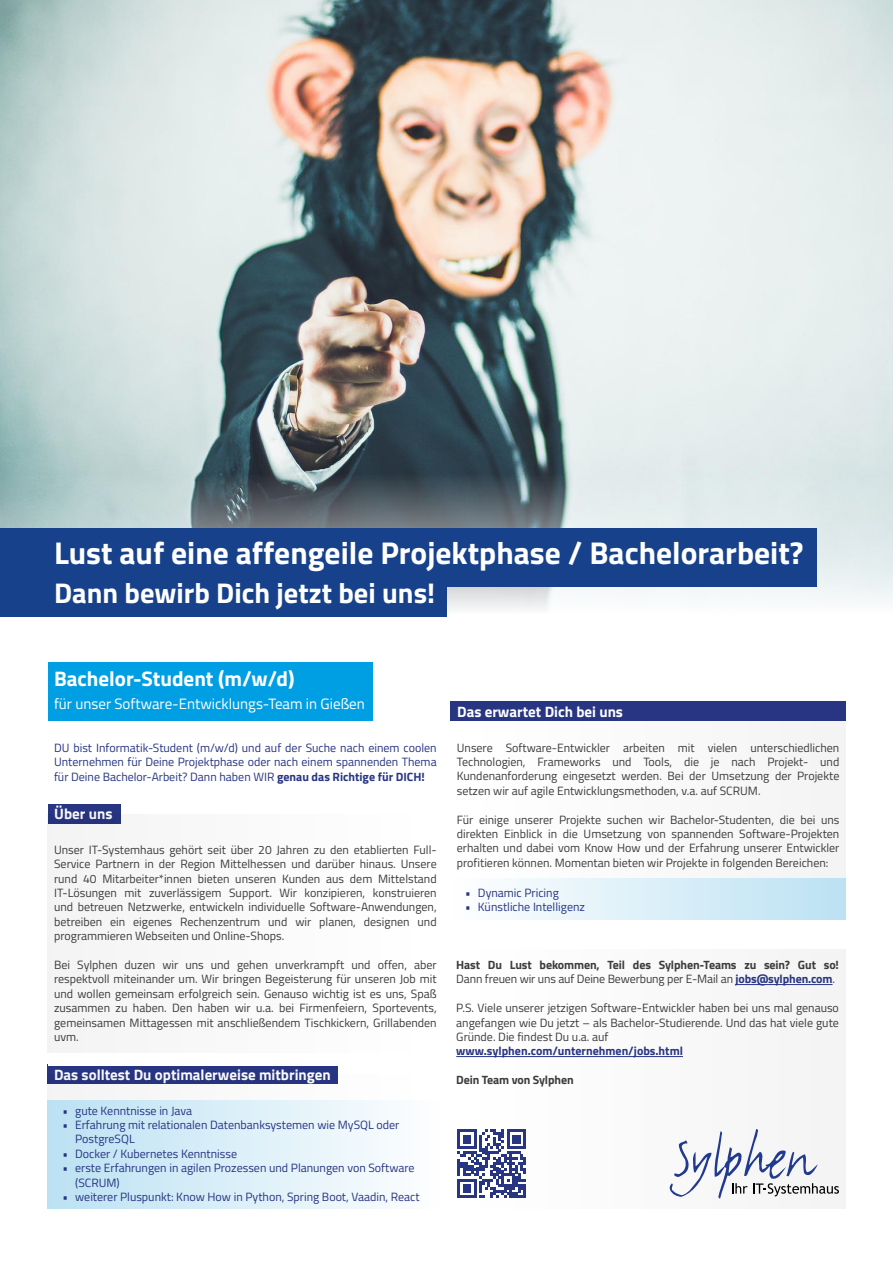
<style>
.page{position:relative;width:893px;height:1263px;background:#fff}
.page>*{position:absolute;margin:0;border:0;box-sizing:border-box;transform-origin:0 0}
.t1{font:700 31.5px "Titillium Web";color:#fff}
.t2{font:700 28.5px "Titillium Web";color:#fff}
.t3{font:700 21px "Titillium Web";color:#fff}
.t4{font:700 15px "Titillium Web";color:#fff}
.t5{font:15px "Titillium Web";color:#fff}
.t6{font:12px/14.4px "Titillium Web";color:#3c3c3b;text-align:justify}
.t7{font:12px/14.4px "Titillium Web";color:#283583}
.t8{font:700 12px/14.4px "Titillium Web";letter-spacing:-.01em;color:#3c3c3b}
.t9{font:700 12px "Titillium Web";color:#283583}
.s1{font-weight:700}
.s2{font-weight:400}
.s3{color:#283583}
</style>
<div class="page">
<div style="left:450px;top:711px;width:396px;height:167px;background:#f9f9f9"></div>
<div style="left:450px;top:950px;width:395px;height:259px;background:#fafafa"></div>
<img style="left:0;top:0;width:893px;height:614px">
<div style="left:48px;top:1100px;width:395px;height:109px;background:linear-gradient(to right,#bbe1f3,#fefeff)"></div>
<div style="left:450px;top:878px;width:396px;height:41px;background:linear-gradient(to right,#fff,#bce2f3)"></div>
<div style="left:48px;top:1064px;width:290px;height:20px;background:#283583"></div>
<div style="left:0;top:528px;width:816px;height:59px;background:#17428b"></div>
<div style="left:0;top:578px;width:446px;height:39px;background:#17428b"></div>
<hr style="left:735px;top:984px;width:97px;height:1px;background:#283583">
<hr style="left:456px;top:1056px;width:227px;height:1px;background:#283583">
<svg style="left:670px;top:1129px;width:169px;height:69px"></svg>
<div style="left:48px;top:726px;width:398px;height:340px;background:#fff"></div>
<div style="left:48px;top:804px;width:73px;height:20px;background:#283583"></div>
<div style="left:48px;top:662px;width:324px;height:59px;background:#009fe3"></div>
<svg style="left:457px;top:1129px;width:69px;height:69px"></svg>
<div style="left:451px;top:701px;width:395px;height:20px;background:#283583"></div>
<div style="left:48px;top:814px;width:395px;height:238px;background:#f9f9f9"></div>
<svg style="left:48px;top:1084px;width:35px;height:16px"></svg>
<h1 class="t1" style="left:54px;top:529px;width:751px">Lust auf eine affengeile Projektphase / Bachelorarbeit?</h1>
<h2 class="t2" style="left:54px;top:571px;width:383px">Dann bewirb Dich jetzt bei uns!</h2>
<h3 class="t3" style="left:54px;top:662px;width:242px">Bachelor-Student (m/w/d)</h3>
<p class="t5" style="left:54px;top:693px;width:312px">für unser Software-Entwicklungs-Team in Gießen</p>
<p class="t7" style="left:54px;top:740px;width:384px;text-align:justify">DU bist Informatik-Student (m/w/d) und auf der Suche nach einem coolen Unternehmen für Deine Projektphase oder nach einem spannenden Thema für Deine Bachelor-Arbeit? Dann haben WIR <span class="s1">genau das Richtige für DICH!</span></p>
<p class="t4" style="left:54px;top:802px;width:60px">Über uns</p>
<p class="t6" style="left:54px;top:842px;width:384px">Unser IT-Systemhaus gehört seit über 20 Jahren zu den etablierten Full-Service Partnern in der Region Mittelhessen und darüber hinaus. Unsere rund 40 Mitarbeiter*innen bieten unseren Kunden aus dem Mittelstand IT-Lösungen mit zuverlässigem Support. Wir konzipieren, konstruieren und betreuen Netzwerke, entwickeln individuelle Software-Anwendungen, betreiben ein eigenes Rechenzentrum und wir planen, designen und programmieren Webseiten und Online-Shops.</p>
<p class="t6" style="left:54px;top:957px;width:384px">Bei Sylphen duzen wir uns und gehen unverkrampft und offen, aber respektvoll miteinander um. Wir bringen Begeisterung für unseren Job mit und wollen gemeinsam erfolgreich sein. Genauso wichtig ist es uns, Spaß zusammen zu haben. Den haben wir u.a. bei Firmenfeiern, Sportevents, gemeinsamen Mittagessen mit anschließendem Tischkickern, Grillabenden uvm.</p>
<p class="t4" style="left:54px;top:1063px;width:278px">Das solltest Du optimalerweise mitbringen</p>
<p class="t7" style="left:62px;top:1102px;width:131px">• gute Kenntnisse in Java</p>
<p class="t7" style="left:75px;top:1117px;width:326px;text-indent:-13px">• Erfahrung mit relationalen Datenbanksystemen wie MySQL oder<br>PostgreSQL</p>
<p class="t7" style="left:62px;top:1146px;width:176px">• Docker / Kubernetes Kenntnisse</p>
<p class="t7" style="left:75px;top:1160px;width:341px;text-indent:-13px">• erste Erfahrungen in agilen Prozessen und Planungen von Software (SCRUM)</p>
<p class="t7" style="left:62px;top:1189px;width:359px">• weiterer Pluspunkt: Know How in Python, Spring Boot, Vaadin, React</p>
<p class="t4" style="left:457px;top:700px;width:167px">Das erwartet Dich bei uns</p>
<p class="t6" style="left:457px;top:740px;width:384px">Unsere Software-Entwickler arbeiten mit vielen unterschiedlichen Technologien, Frameworks und Tools, die je nach Projekt- und Kundenanforderung eingesetzt werden. Bei der Umsetzung der Projekte setzen wir auf agile Entwicklungsmethoden, v.a. auf SCRUM.</p>
<p class="t6" style="left:457px;top:812px;width:384px">Für einige unserer Projekte suchen wir Bachelor-Studenten, die bei uns direkten Einblick in die Umsetzung von spannenden Software-Projekten erhalten und dabei vom Know How und der Erfahrung unserer Entwickler profitieren können. Momentan bieten wir Projekte in folgenden Bereichen:</p>
<p class="t7" style="left:465px;top:885px;width:95px">• Dynamic Pricing</p>
<p class="t7" style="left:465px;top:899px;width:121px">• Künstliche Intelligenz</p>
<p class="t8" style="left:456px;top:957px;width:384px">Hast Du Lust bekommen, Teil des Sylphen-Teams zu sein? Gut so!<br><span class="s2">Dann freuen wir uns auf Deine Bewerbung per E-Mail an</span> <span class="s3">jobs@sylphen.com</span><span class="s2">.</span></p>
<p class="t6" style="left:456px;top:1000px;width:384px">P.S. Viele unserer jetzigen Software-Entwickler haben bei uns mal genauso angefangen wie Du jetzt – als Bachelor-Studierende. Und das hat viele gute Gründe. Die findest Du u.a. auf</p>
<p class="t9" style="left:456px;top:1042px;width:228px">www.sylphen.com/unternehmen/jobs.html</p>
<p class="t8" style="left:456px;top:1072px;width:119px">Dein Team von Sylphen</p>
</div>
